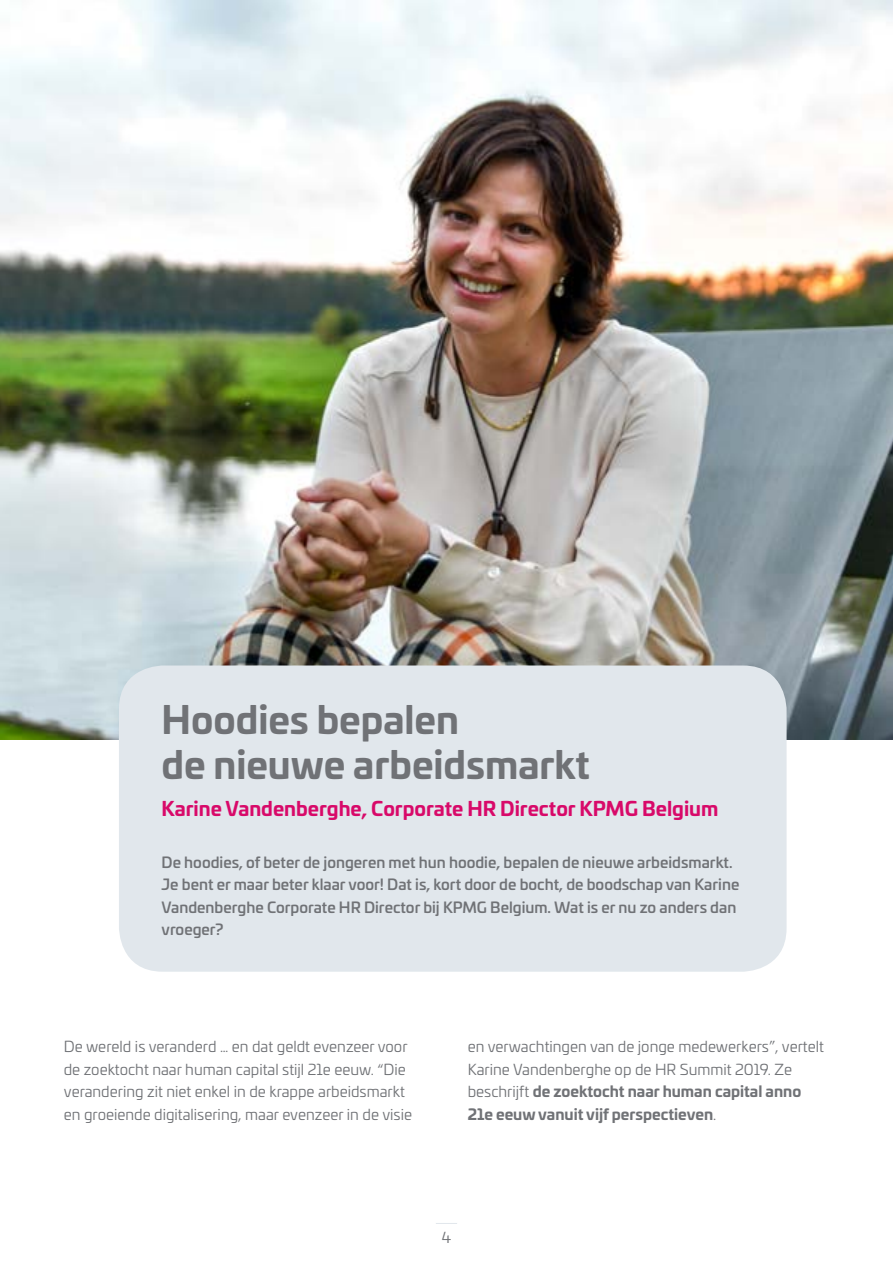
<style>
.page{position:relative;width:893px;height:1263px;background:#fff}
.page>*{position:absolute;margin:0;border:0;box-sizing:border-box;transform-origin:0 0}
.t1{font:700 37.5px/45px "Univia Pro";color:#707276}
.t2{font:700 19.5px "Univia Pro";color:#d80969}
.t3{font:15px/22.5px "Univia Pro";color:#707276}
.t4{font:500 15px/22.5px "Univia Pro";color:#707276}
.s1{font-weight:700}
</style>
<div class="page">
<svg style="left:436px;top:1223px;width:21px;height:1px"></svg>
<img style="left:0;top:0;width:893px;height:740px">
<div style="left:119px;top:665px;width:668px;height:307px;background:#e1e7ec;border-radius:44px"></div>
<h1 class="t1" style="left:162px;top:695px;width:430px">Hoodies bepalen<br>de nieuwe arbeidsmarkt</h1>
<h2 class="t2" style="left:162px;top:792px;width:558px">Karine Vandenberghe, Corporate HR Director KPMG Belgium</h2>
<p class="t4" style="left:162px;top:850px;width:579px">De hoodies, of beter de jongeren met hun hoodie, bepalen de nieuwe arbeidsmarkt.<br>Je bent er maar beter klaar voor! Dat is, kort door de bocht, de boodschap van Karine Vandenberghe Corporate HR Director bij KPMG Belgium. Wat is er nu zo anders dan vroeger?</p>
<p class="t3" style="left:64px;top:1035px;width:350px">De wereld is veranderd … en dat geldt evenzeer voor de zoektocht naar human capital stijl 21e eeuw. “Die verandering zit niet enkel in de krappe arbeidsmarkt en groeiende digitalisering, maar evenzeer in de visie</p>
<p class="t3" style="left:468px;top:1035px;width:358px">en verwachtingen van de jonge medewerkers”, vertelt Karine Vandenberghe op de HR Summit 2019. Ze beschrijft <span class="s1">de zoektocht naar human capital anno 21e eeuw vanuit vijf perspectieven</span>.</p>
<p class="t3" style="left:442px;top:1226px;width:11px">4</p>
</div>
